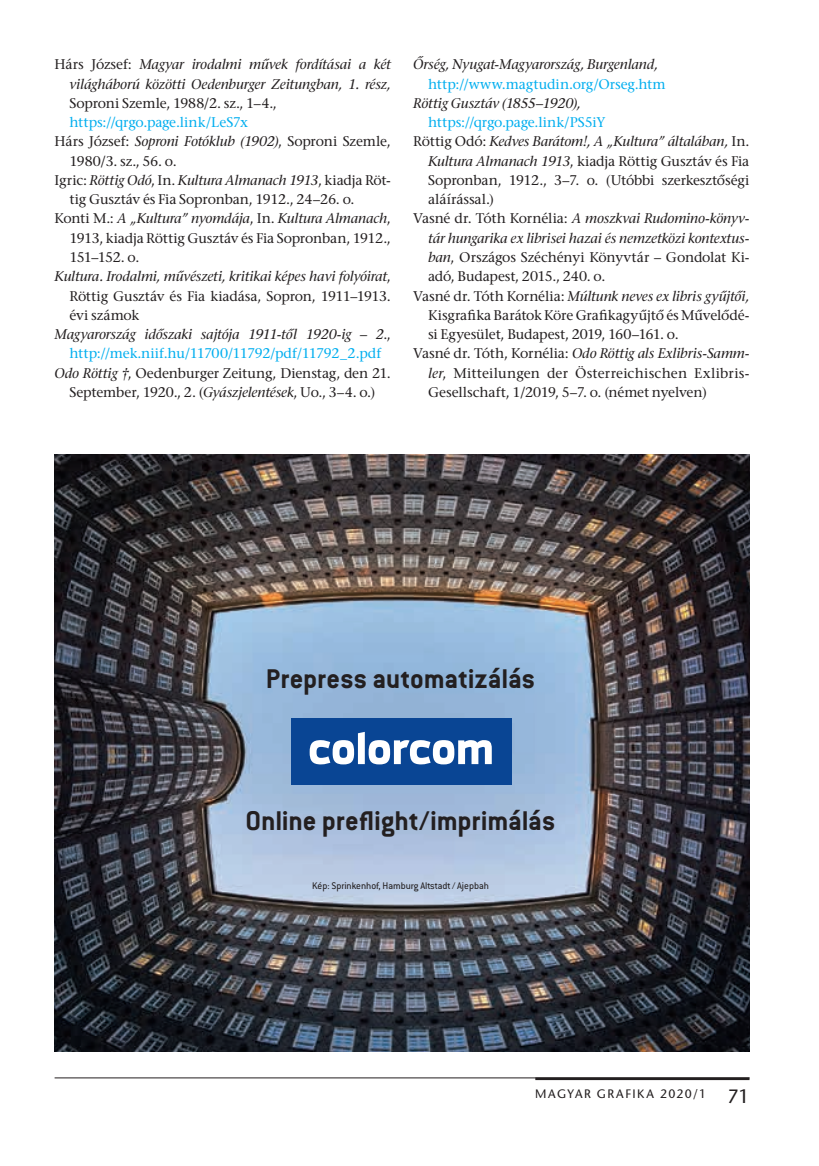
<style>
.page{position:relative;width:819px;height:1166px;background:#fff}
.page>*{position:absolute;margin:0;border:0;box-sizing:border-box;transform-origin:0 0}
.t1{font:700 29.75px "Conduit ITC Std";letter-spacing:-.005em;color:#231f20}
.t2{font:14px "ITC Stone Serif";letter-spacing:-.01em;color:#231f20}
.t3{font:italic 14px/19.2px "ITC Stone Serif";letter-spacing:-.015em;color:#231f20;text-align:right}
.t4{font:14px "ITC Stone Serif";letter-spacing:-.01em;color:#00aeef}
.t5{font:14px "ITC Stone Serif";letter-spacing:.015em;color:#231f20}
.t6{font:12.25px "ITC Stone Sans";letter-spacing:.12em;color:#231f20}
.t7{font:10.67px "Conduit ITC Std";color:#231f20}
.s1{font-style:normal}
.s2{font-style:italic}
.s3{font-size:19.25px}
</style>
<div class="page">
<hr style="left:55px;top:1077px;width:694px;height:1px;background:#231f20">
<hr style="left:535px;top:1077px;width:214px;height:3px;background:#231f20">
<img style="left:55px;top:454px;width:694px;height:597px">
<div style="left:291px;top:718px;width:220px;height:66px;background:#094594"></div>
<svg style="left:309px;top:732px;width:182px;height:32px"></svg>
<p class="t3" style="left:55px;top:57px;width:338px"><span class="s1">Hárs József:</span> Magyar irodalmi művek fordításai a két világháború közötti Oedenburger Zeitungban, 1. rész,</p>
<p class="t2" style="left:69px;top:96px;width:209px">Soproni Szemle, 1988/2. sz., 1–4.,</p>
<p class="t4" style="left:69px;top:115px;width:180px">https://qrgo.page.link/LeS7x</p>
<p class="t2" style="left:55px;top:134px;width:338px">Hárs József: <span class="s2">Soproni Fotóklub (1902)</span>, Soproni Szemle,</p>
<p class="t2" style="left:69px;top:153px;width:109px">1980/3. sz., 56. o.</p>
<p class="t3" style="left:55px;top:172px;width:338px"><span class="s1">Igric:</span> Röttig Odó<span class="s1">, In.</span> Kultura Almanach 1913<span class="s1">, kiadja Röt-</span></p>
<p class="t2" style="left:69px;top:192px;width:286px">tig Gusztáv és Fia Sopronban, 1912., 24–26. o.</p>
<p class="t3" style="left:55px;top:211px;width:338px"><span class="s1">Konti M.:</span> A „Kultura” nyomdája<span class="s1">, In.</span> Kultura Almanach<span class="s1">,</span></p>
<p class="t2" style="left:69px;top:230px;width:323px">1913, kiadja Röttig Gusztáv és Fia Sopronban, 1912.,</p>
<p class="t2" style="left:69px;top:250px;width:72px">151–152. o.</p>
<p class="t3" style="left:55px;top:269px;width:338px">Kultura. Irodalmi, művészeti, kritikai képes havi folyóirat<span class="s1">,</span></p>
<p class="t2" style="left:69px;top:288px;width:323px">Röttig Gusztáv és Fia kiadása, Sopron, 1911–1913.</p>
<p class="t2" style="left:69px;top:307px;width:71px">évi számok</p>
<p class="t3" style="left:55px;top:326px;width:338px">Magyarország időszaki sajtója 1911-től 1920-ig – 2<span class="s1">.,</span></p>
<p class="t4" style="left:69px;top:346px;width:313px">http://mek.niif.hu/11700/11792/pdf/11792_2.pdf</p>
<p class="t2" style="left:55px;top:365px;width:338px"><span class="s2">Odo Röttig †</span>, Oedenburger Zeitung, Dienstag, den 21.</p>
<p class="t2" style="left:69px;top:384px;width:307px">September, 1920., 2. (<span class="s2">Gyászjelentések</span>, Uo., 3–4. o.)</p>
<p class="t3" style="left:413px;top:57px;width:246px">Őrség, Nyugat-Magyarország, Burgenland,</p>
<p class="t4" style="left:428px;top:76px;width:239px">http://www.magtudin.org/Orseg.htm</p>
<p class="t3" style="left:413px;top:95px;width:169px">Röttig Gusztáv (1855–1920),</p>
<p class="t4" style="left:428px;top:115px;width:179px">https://qrgo.page.link/PS5iY</p>
<p class="t3" style="left:413px;top:134px;width:338px"><span class="s1">Röttig Odó:</span> Kedves Barátom!, A „Kultura” általában, <span class="s1">In.</span></p>
<p class="t2" style="left:428px;top:153px;width:323px"><span class="s2">Kultura Almanach 1913</span>, kiadja Röttig Gusztáv és Fia</p>
<p class="t2" style="left:428px;top:173px;width:323px">Sopronban, 1912., 3–7. o. (Utóbbi szerkesztőségi</p>
<p class="t2" style="left:428px;top:192px;width:67px">aláírással.)</p>
<p class="t3" style="left:413px;top:211px;width:338px"><span class="s1">Vasné dr. Tóth Kornélia:</span> A moszkvai Rudomino-könyv-</p>
<p class="t3" style="left:428px;top:230px;width:323px">tár hungarika ex librisei hazai és nemzetközi kontextus-</p>
<p class="t2" style="left:428px;top:250px;width:323px"><span class="s2">ban</span>, Országos Széchényi Könyvtár – Gondolat Ki-</p>
<p class="t2" style="left:428px;top:269px;width:179px">adó, Budapest, 2015., 240. o.</p>
<p class="t3" style="left:413px;top:288px;width:338px"><span class="s1">Vasné dr. Tóth Kornélia:</span> Múltunk neves ex libris gyűjtői,</p>
<p class="t2" style="left:428px;top:307px;width:323px">Kisgrafika Barátok Köre Grafikagyűjtő és Művelődé-</p>
<p class="t2" style="left:428px;top:327px;width:252px">si Egyesület, Budapest, 2019, 160–161. o.</p>
<p class="t3" style="left:413px;top:346px;width:338px"><span class="s1">Vasné dr. Tóth, Kornélia:</span> Odo Röttig als Exlibris-Samm-</p>
<p class="t5" style="left:428px;top:365px;width:323px"><span class="s2">ler</span>, Mitteilungen der Österreichischen Exlibris-</p>
<p class="t2" style="left:428px;top:384px;width:280px">Gesellschaft, 1/2019, 5–7. o. (német nyelven)</p>
<h1 class="t1" style="left:266px;top:661px;width:271px">Prepress automatizálás</h1>
<h1 class="t1" style="left:245px;top:802px;width:311px">Online preflight/imprimálás</h1>
<p class="t7" style="left:312px;top:879px;width:178px">Kép: Sprinkenhof, Hamburg Altstadt / Ajepbah</p>
<p class="t6" style="left:535px;top:1087px;width:216px">MAGYAR GRAFIKA 2020/1 <span class="s3">71</span></p>
</div>
